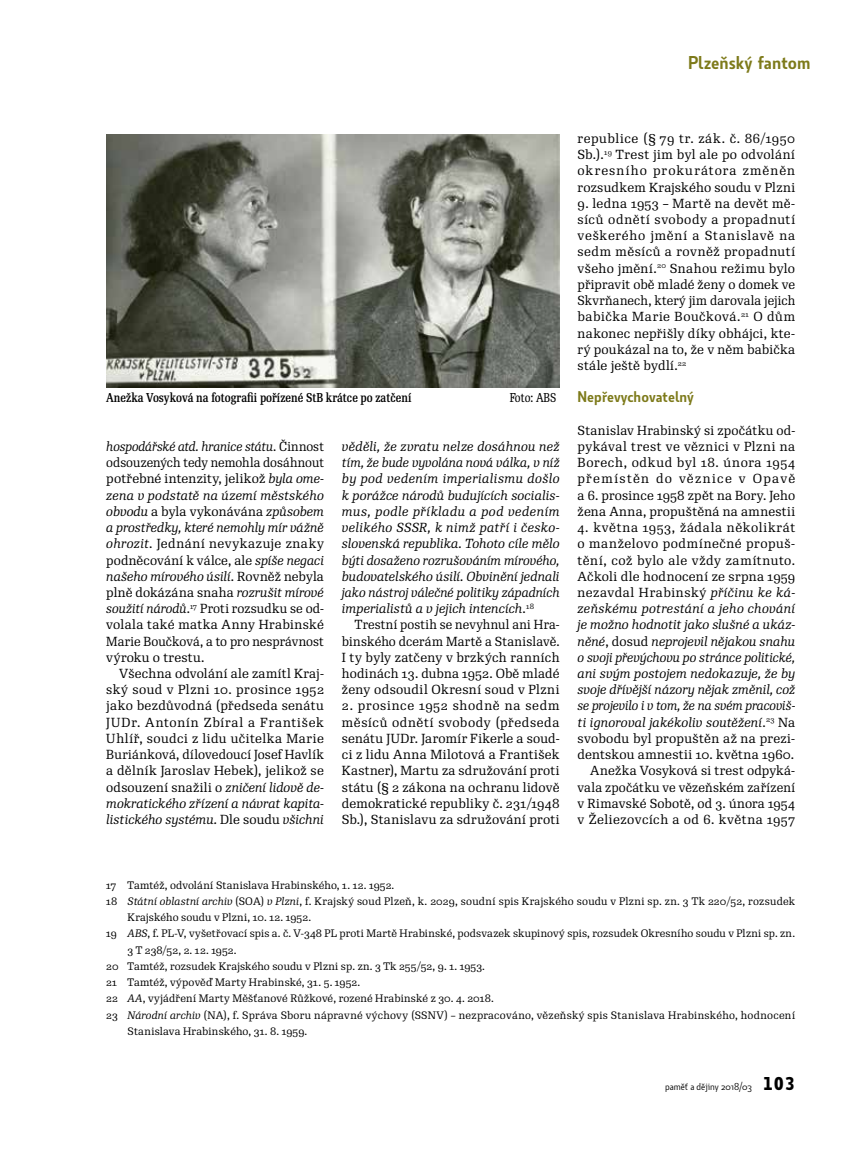
<style>
.page{position:relative;width:859px;height:1149px;background:#fff}
.page>*{position:absolute;margin:0;border:0;box-sizing:border-box;transform-origin:0 0}
.t1{font:600 18px "Botanika Std";color:#7d7a1a}
.t2{font:600 15px "Botanika Std";color:#7d7a1a}
.t3{font:12.75px/16.2px "Re Public Std";letter-spacing:.025em;color:#000;text-align:justify}
.t4{font:12.75px/16.2px "Re Public Std";letter-spacing:.025em;color:#000;text-align:justify;scale:.95 1}
.t5{font:italic 12.75px/16.2px "Re Public Std";letter-spacing:.005em;color:#000;text-align:justify}
.t6{font:500 12.45px "Re Public Std Cond";color:#000}
.t7{font:12.45px "Re Public Std Cond";color:#000}
.t8{font:10.5px "Re Public Std";letter-spacing:.015em;color:#000}
.t9{font:9.75px "Botanika Std";color:#000}
.s1{font-style:italic}
.s2{font-style:normal}
.s3{font-family:"Botanika Mono";font-weight:700;font-size:18px}
</style>
<div class="page">
<img style="left:106px;top:135px;width:453px;height:252px">
<h1 class="t1" style="left:688px;top:51px;width:124px">Plzeňský fantom</h1>
<p class="t6" style="left:106px;top:390px;width:307px">Anežka Vosyková na fotografii pořízené StB krátce po zatčení</p>
<p class="t7" style="left:510px;top:390px;width:48px">Foto: ABS</p>
<p class="t4" style="left:106px;top:438px;width:231px"><span class="s1">hospodářské atd. hranice státu</span>. Činnost odsouzených tedy nemohla dosáhnout potřebné intenzity, jelikož <span class="s1">byla ome&shy;zena v podstatě na území městského obvodu</span> a byla vykonávána <span class="s1">způsobem a prostředky, které nemohly mír vážně ohrozit</span>. Jednání nevykazuje znaky podněcování k válce, ale <span class="s1">spíše negaci našeho mírového úsilí</span>. Rovněž nebyla plně dokázána snaha <span class="s1">rozrušit mírové soužití národů</span>.<sup>17</sup> Proti rozsudku se od&shy;volala také matka Anny Hrabinské Marie Boučková, a to pro nesprávnost výroku o trestu.</p>
<p class="t3" style="left:106px;top:665px;width:219px;text-indent:13px">Všechna odvolání ale zamítl Kraj&shy;ský soud v Plzni 10. prosince 1952 jako bezdůvodná (předseda senátu JUDr. Antonín Zbíral a František Uhlíř, soudci z lidu učitelka Marie Buriánková, dílovedoucí Josef Havlík a dělník Jaroslav Hebek), jelikož se odsouzení snažili o <span class="s1">zničení lidově de&shy;mokratického zřízení a návrat kapita&shy;listického systému.</span> Dle soudu <span class="s1">všichni</span></p>
<p class="t5" style="left:342px;top:438px;width:219px">věděli, že zvratu nelze dosáhnou než tím, že bude vyvolána nová válka, v níž by pod vedením imperialismu došlo k porážce národů budujících socialis&shy;mus, podle příkladu a pod vedením velikého SSSR, k nimž patří i česko&shy;slovenská republika. Tohoto cíle mělo býti dosaženo rozrušováním mírového, budovatelského úsilí. Obvinění jednali jako nástroj válečné politiky západních imperialistů a v jejich intencích<span class="s2">.</span><sup>18</sup></p>
<p class="t4" style="left:342px;top:616px;width:231px;text-indent:13px">Trestní postih se nevyhnul ani Hra&shy;binského dcerám Martě a Stanislavě.<br>I ty byly zatčeny v brzkých ranních hodinách 13. dubna 1952. Obě mladé ženy odsoudil Okresní soud v Plzni</p>
<p class="t3" style="left:342px;top:697px;width:219px">2. prosince 1952 shodně na sedm měsíců odnětí svobody (předseda senátu JUDr. Jaromír Fikerle a soud&shy;ci z lidu Anna Milotová a František Kastner), Martu za sdružování proti státu (§ 2 zákona na ochranu lidově demokratické republiky č. 231/1948<br>Sb.), Stanislavu za sdružování proti</p>
<p class="t3" style="left:578px;top:130px;width:219px">republice (§ 79 tr. zák. č. 86/1950<br>Sb.).<sup>19</sup> Trest jim byl ale po odvolání okresního prokurátora změněn rozsudkem Krajského soudu v Plzni</p>
<p class="t3" style="left:578px;top:195px;width:219px">9. ledna 1953 – Martě na devět mě&shy;síců odnětí svobody a propadnutí veškerého jmění a Stanislavě na sedm měsíců a rovněž propadnutí všeho jmění.<sup>20</sup> Snahou režimu bylo připravit obě mladé ženy o domek ve Skvrňanech, který jim darovala jejich babička Marie Boučková.<sup>21</sup> O dům nakonec nepřišly díky obhájci, kte&shy;rý poukázal na to, že v něm babička stále ještě bydlí.<sup>22</sup></p>
<p class="t2" style="left:578px;top:387px;width:118px">Nepřevychovatelný</p>
<p class="t3" style="left:578px;top:422px;width:219px">Stanislav Hrabinský si zpočátku od&shy;pykával trest ve věznici v Plzni na Borech, odkud byl 18. února 1954 přemístěn do věznice v Opavě a 6. prosince 1958 zpět na Bory. Jeho žena Anna, propuštěná na amnestii</p>
<p class="t3" style="left:578px;top:519px;width:219px;text-align:right">4. května 1953, žádala několikrát o manželovo podmínečné propuš&shy;tění, což bylo ale vždy zamítnuto.<br>Ačkoli dle hodnocení ze srpna 1959 nezavdal Hrabinský <span class="s1">příčinu ke ká&shy;zeňskému potrestání a jeho chování je možno hodnotit jako slušné a ukáz&shy;něné</span>, dosud <span class="s1">neprojevil nějakou snahu o svoji převýchovu po stránce politické, ani svým postojem nedokazuje, že by svoje dřívější názory nějak změnil, což se projevilo i v tom, že na svém pracoviš&shy;ti ignoroval jakékoliv soutěžení</span>.<sup>23</sup> Na svobodu byl propuštěn až na prezi&shy;dentskou amnestii 10. května 1960.<br>Anežka Vosyková si trest odpyká&shy;vala zpočátku ve vězeňském zařízení v Rimavské Sobotě, od 3. února 1954 v Želiezovcích a od 6. května 1957</p>
<p class="t8" style="left:106px;top:878px;width:290px">17 Tamtéž, odvolání Stanislava Hrabinského, 1. 12. 1952.</p>
<p class="t8" style="left:106px;top:894px;width:690px">18 <span class="s1">Státní oblastní archiv</span> (SOA) <span class="s1">v Plzni</span>, f. Krajský soud Plzeň, k. 2029, soudní spis Krajského soudu v Plzni sp. zn. 3 Tk 220/52, rozsudek</p>
<p class="t8" style="left:128px;top:910px;width:185px">Krajského soudu v Plzni, 10. 12. 1952.</p>
<p class="t8" style="left:106px;top:926px;width:690px">19 <span class="s1">ABS</span>, f. PL-V, vyšetřovací spis a. č. V-348 PL proti Martě Hrabinské, podsvazek skupinový spis, rozsudek Okresního soudu v Plzni sp. zn.</p>
<p class="t8" style="left:128px;top:942px;width:111px">3 T 238/52, 2. 12. 1952.</p>
<p class="t8" style="left:106px;top:959px;width:380px">20 Tamtéž, rozsudek Krajského soudu v Plzni sp. zn. 3 Tk 255/52, 9. 1. 1953.</p>
<p class="t8" style="left:106px;top:975px;width:255px">21 Tamtéž, výpověď Marty Hrabinské, 31. 5. 1952.</p>
<p class="t8" style="left:106px;top:991px;width:389px">22 <span class="s1">AA</span>, vyjádření Marty Měšťanové Růžkové, rozené Hrabinské z 30. 4. 2018.</p>
<p class="t8" style="left:106px;top:1007px;width:690px">23 <span class="s1">Národní archiv</span> (NA), f. Správa Sboru nápravné výchovy (SSNV) – nezpracováno, vězeňský spis Stanislava Hrabinského, hodnocení</p>
<p class="t8" style="left:128px;top:1023px;width:181px">Stanislava Hrabinského, 31. 8. 1959.</p>
<p class="t9" style="left:665px;top:1080px;width:132px">paměť a dějiny 2018/03 <span class="s3">103</span></p>
</div>
